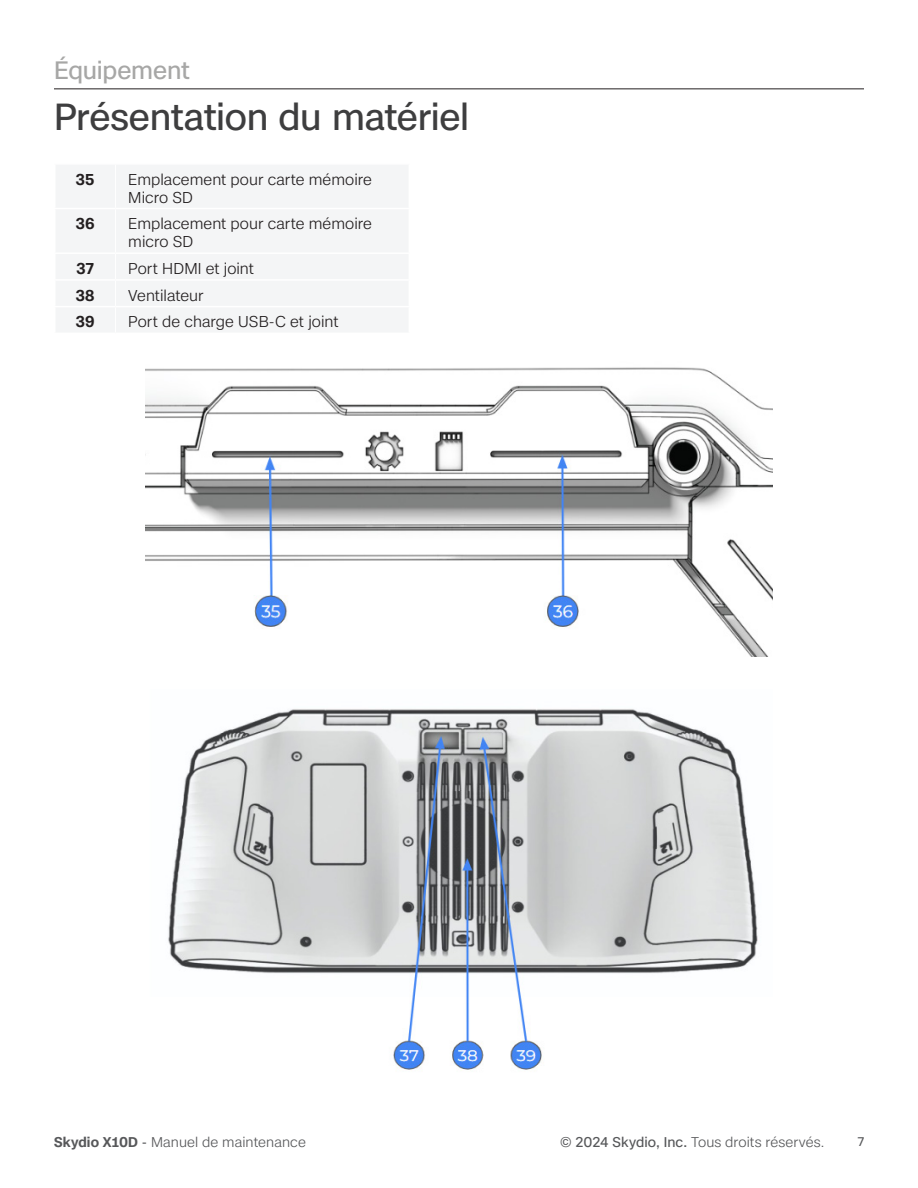
<style>
.page{position:relative;width:918px;height:1188px;background:#fff}
.page>*{position:absolute;margin:0;border:0;box-sizing:border-box;transform-origin:0 0}
.Heading_2{font:36px "Case";letter-spacing:-.01em;color:#3e3e3f}
.Section_Headings_Eyebrow{font:24px "Case";letter-spacing:-.01em;color:#a7a7a6}
.Numbered_list{font:300 15px/18px "Case";color:#231f20}
.Numbered_list-2{font:600 15px "Case";letter-spacing:.01em;color:#231f20}
.t1{font:300 13.5px "Case";letter-spacing:.005em;color:#57585a}
.t2{font:12px "Case";color:#57585a}
.s1{font-weight:600}
.s2{font-weight:400}
</style>
<div class="page">
<div style="left:56px;top:165px;width:352px;height:167px;background:#f4f5f6"></div>
<hr style="left:115px;top:165px;width:1px;height:43px;background:#fff">
<hr style="left:115px;top:209px;width:1px;height:43px;background:#fff">
<svg style="left:115px;top:254px;width:1px;height:78px"></svg>
<hr style="left:54px;top:208px;width:62px;height:1px;background:#fff">
<hr style="left:116px;top:208px;width:294px;height:1px;background:#fff">
<hr style="left:54px;top:252px;width:62px;height:2px;background:#fff">
<hr style="left:116px;top:252px;width:294px;height:2px;background:#fff">
<hr style="left:54px;top:279px;width:62px;height:2px;background:#fff">
<hr style="left:116px;top:279px;width:294px;height:2px;background:#fff">
<hr style="left:54px;top:306px;width:62px;height:1px;background:#fff">
<hr style="left:116px;top:306px;width:294px;height:1px;background:#fff">
<hr style="left:54px;top:88px;width:810px;height:1px;background:#231f20">
<img style="left:168px;top:709px;width:590px;height:361px">
<img style="left:146px;top:367px;width:626px;height:289px">
<p class="Section_Headings_Eyebrow" style="left:54px;top:52px;width:137px">Équipement</p>
<p class="Heading_2" style="left:54px;top:90px;width:417px">Présentation du matériel</p>
<p class="Numbered_list-2" style="left:76px;top:168px;width:20px">35</p>
<p class="Numbered_list" style="left:128px;top:170px;width:245px">Emplacement pour carte mémoire<br>Micro SD</p>
<p class="Numbered_list-2" style="left:76px;top:212px;width:20px">36</p>
<p class="Numbered_list" style="left:128px;top:214px;width:245px">Emplacement pour carte mémoire micro SD</p>
<p class="Numbered_list-2" style="left:77px;top:257px;width:19px">37</p>
<p class="Numbered_list" style="left:128px;top:259px;width:127px">Port HDMI et joint</p>
<p class="Numbered_list-2" style="left:76px;top:284px;width:20px">38</p>
<p class="Numbered_list" style="left:128px;top:286px;width:77px">Ventilateur</p>
<p class="Numbered_list-2" style="left:76px;top:310px;width:20px">39</p>
<p class="Numbered_list" style="left:128px;top:313px;width:212px">Port de charge USB-C et joint</p>
<p class="t1" style="left:54px;top:1132px;width:253px"><span class="s1">Skydio X10D</span> <span class="s2">-</span> Manuel de maintenance</p>
<p class="t1" style="left:560px;top:1132px;width:266px"><span class="s2">© 2024 Skydio, Inc.</span> Tous droits réservés.</p>
<p class="t2" style="left:858px;top:1132px;width:8px">7</p>
</div>
